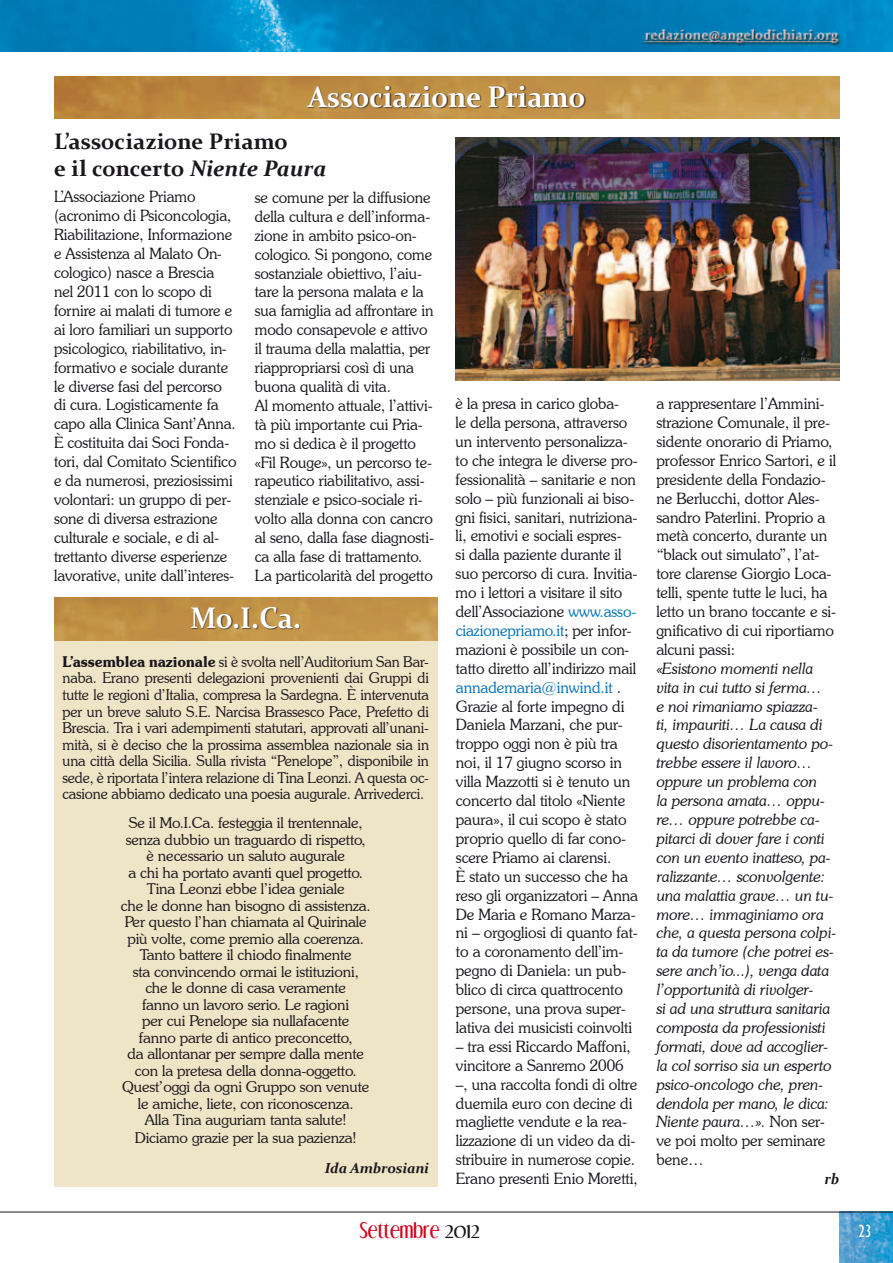
<style>
.page{position:relative;width:893px;height:1263px;background:#fff}
.page>*{position:absolute;margin:0;border:0;box-sizing:border-box;transform-origin:0 0}
.t1{font:700 30px "Constantia";color:#fff;scale:.94 1}
.t2{font:700 22.5px/27px "Constantia";color:#1a171c}
.t3{font:18.75px "Dream Orphans";color:#d20019}
.t4{font:condensed 18px "Gill Sans";color:#fff}
.t5{font:300 15.75px/18.9px "Souvenir IT Cby BT";letter-spacing:-.005em;color:#1a171c}
.t6{font:italic 300 15.75px/18.9px "Souvenir IT Cby BT";letter-spacing:-.005em;color:#1a171c}
.t7{font:italic 700 15.3px "Constantia";color:#1a171c;scale:.96 1}
.t8{font:300 15px/16.5px "Souvenir IT Cby BT";letter-spacing:-.01em;color:#1a171c;text-align:justify}
.t9{font:italic 700 14.55px "Constantia";letter-spacing:-.01em;color:#1a171c}
.s1{font-style:italic}
.s2{font-weight:600}
.s3{color:#0071b9}
.s4{font-style:normal}
.s5{color:#1a171c}
</style>
<div class="page">
<img style="left:839px;top:1213px;width:54px;height:50px">
<hr style="left:0;top:1212px;width:893px;height:1px;background:#1a171c">
<img style="left:0;top:0;width:893px;height:51px">
<img style="left:54px;top:77px;width:785px;height:42px">
<div style="left:307px;top:86px;width:279px;height:23px;background:#1a171c;opacity:.75"></div>
<div style="left:54px;top:635px;width:384px;height:551px;background:#eee4c6"></div>
<img style="left:54px;top:597px;width:384px;height:43px">
<div style="left:191px;top:607px;width:110px;height:23px;background:#1a171c;opacity:.75"></div>
<img style="left:456px;top:137px;width:383px;height:243px">
<h1 class="t1" style="left:308px;top:76px;width:297px">Associazione Priamo</h1>
<h2 class="t2" style="left:54px;top:126px;width:274px">L’associazione Priamo<br>e il concerto <span class="s1">Niente Paura</span></h2>
<p class="t5" style="left:54px;top:187px;width:184px">L’Associazione Priamo (acronimo di Psiconcologia,<br>Riabilitazione, Informazione e Assistenza al Malato On&shy;cologico) nasce a Brescia nel 2011 con lo scopo di fornire ai malati di tumore e ai loro familiari un supporto psicologico, riabilitativo, in&shy;formativo e sociale durante le diverse fasi del percorso di cura. Logisticamente fa capo alla Clinica Sant’Anna.<br>È costituita dai Soci Fonda&shy;tori, dal Comitato Scientifico e da numerosi, preziosissimi volontari: un gruppo di per&shy;sone di diversa estrazione culturale e sociale, e di al&shy;trettanto diverse esperienze lavorative, unite dall’interes-</p>
<p class="t5" style="left:255px;top:188px;width:181px">se comune per la diffusione della cultura e dell’informa&shy;zione in ambito psico-on&shy;cologico. Si pongono, come sostanziale obiettivo, l’aiu&shy;tare la persona malata e la sua famiglia ad affrontare in modo consapevole e attivo il trauma della malattia, per riappropriarsi così di una buona qualità di vita.<br>Al momento attuale, l’attivi&shy;tà più importante cui Pria&shy;mo si dedica è il progetto «Fil Rouge», un percorso te&shy;rapeutico riabilitativo, assi&shy;stenziale e psico-sociale ri&shy;volto alla donna con cancro al seno, dalla fase diagnosti&shy;ca alla fase di trattamento.<br>La particolarità del progetto</p>
<h1 class="t1" style="left:190px;top:597px;width:119px">Mo.I.Ca.</h1>
<p class="t8" style="left:63px;top:653px;width:368px"><span class="s2">L’assemblea nazionale</span> si è svolta nell’Auditorium San Bar&shy;naba. Erano presenti delegazioni provenienti dai Gruppi di tutte le regioni d’Italia, compresa la Sardegna. È intervenuta per un breve saluto S.E. Narcisa Brassesco Pace, Prefetto di Brescia. Tra i vari adempimenti statutari, approvati all’unani&shy;mità, si è deciso che la prossima assemblea nazionale sia in una città della Sicilia. Sulla rivista “Penelope”, disponibile in sede, è riportata l’intera relazione di Tina Leonzi. A questa oc&shy;casione abbiamo dedicato una poesia augurale. Arrivederci.</p>
<p class="t8" style="left:121px;top:814px;width:251px;text-align:center">Se il Mo.I.Ca. festeggia il trentennale, senza dubbio un traguardo di rispetto, è necessario un saluto augurale<br>a chi ha portato avanti quel progetto.<br>Tina Leonzi ebbe l’idea geniale<br>che le donne han bisogno di assistenza.<br>Per questo l’han chiamata al Quirinale più volte, come premio alla coerenza.<br>Tanto battere il chiodo finalmente<br>sta convincendo ormai le istituzioni, che le donne di casa veramente<br>fanno un lavoro serio. Le ragioni<br>per cui Penelope sia nullafacente<br>fanno parte di antico preconcetto,<br>da allontanar per sempre dalla mente con la pretesa della donna-oggetto.<br>Quest’oggi da ogni Gruppo son venute le amiche, liete, con riconoscenza.<br>Alla Tina auguriam tanta salute!<br>Diciamo grazie per la sua pazienza!</p>
<p class="t9" style="left:325px;top:1157px;width:106px">Ida Ambrosiani</p>
<p class="t5" style="left:456px;top:394px;width:184px">è la presa in carico globa-<br>le della persona, attraverso un intervento personalizza&shy;to che integra le diverse pro&shy;fessionalità – sanitarie e non solo – più funzionali ai biso&shy;gni fisici, sanitari, nutriziona&shy;li, emotivi e sociali espres-<br>si dalla paziente durante il suo percorso di cura. Invitia&shy;mo i lettori a visitare il sito dell’Associazione <span class="s3">www.asso&shy;ciazionepriamo.it</span>; per infor&shy;mazioni è possibile un con&shy;tatto diretto all’indirizzo mail <span class="s3">annademaria@inwind.it</span> .<br>Grazie al forte impegno di<br>Daniela Marzani, che pur&shy;troppo oggi non è più tra noi, il 17 giugno scorso in villa Mazzotti si è tenuto un concerto dal titolo «Niente paura», il cui scopo è stato proprio quello di far cono&shy;scere Priamo ai clarensi.<br>È stato un successo che ha reso gli organizzatori – Anna<br>De Maria e Romano Marza&shy;ni – orgogliosi di quanto fat&shy;to a coronamento dell’im&shy;pegno di Daniela: un pub&shy;blico di circa quattrocento persone, una prova super&shy;lativa dei musicisti coinvolti</p>
<p class="t5" style="left:456px;top:1036px;width:183px">– tra essi Riccardo Maffoni, vincitore a Sanremo 2006 –, una raccolta fondi di oltre duemila euro con decine di magliette vendute e la rea&shy;lizzazione di un video da di&shy;stribuire in numerose copie.<br>Erano presenti Enio Moretti,</p>
<p class="t5" style="left:656px;top:394px;width:181px">a rappresentare l’Ammini&shy;strazione Comunale, il pre&shy;sidente onorario di Priamo, professor Enrico Sartori, e il presidente della Fondazio&shy;ne Berlucchi, dottor Ales&shy;sandro Paterlini. Proprio a metà concerto, durante un “black out simulato”, l’at&shy;tore clarense Giorgio Loca&shy;telli, spente tutte le luci, ha letto un brano toccante e si&shy;gnificativo di cui riportiamo alcuni passi:</p>
<p class="t6" style="left:656px;top:658px;width:182px">«Esistono momenti nella vita in cui tutto si ferma…<br>e noi rimaniamo spiazza-<br>ti, impauriti… La causa di questo disorientamento po&shy;trebbe essere il lavoro… oppure un problema con<br>la persona amata… oppu&shy;re… oppure potrebbe ca&shy;pitarci di dover fare i conti con un evento inatteso, pa&shy;ralizzante… sconvolgente: una malattia grave… un tu&shy;more… immaginiamo ora che, a questa persona colpi&shy;ta da tumore (che potrei es&shy;sere anch’io...), venga data l’opportunità di rivolger-<br>si ad una struttura sanitaria composta da professionisti formati, dove ad accoglier&shy;la col sorriso sia un esperto psico-oncologo che, pren&shy;dendola per mano, le dica:<br>Niente paura…». <span class="s4">Non ser&shy;ve poi molto per seminare bene…</span></p>
<p class="t7" style="left:824px;top:1168px;width:17px">rb</p>
<p class="t3" style="left:360px;top:1219px;width:121px">Settembre <span class="s5">2012</span></p>
<p class="t4" style="left:859px;top:1221px;width:15px">23</p>
</div>
